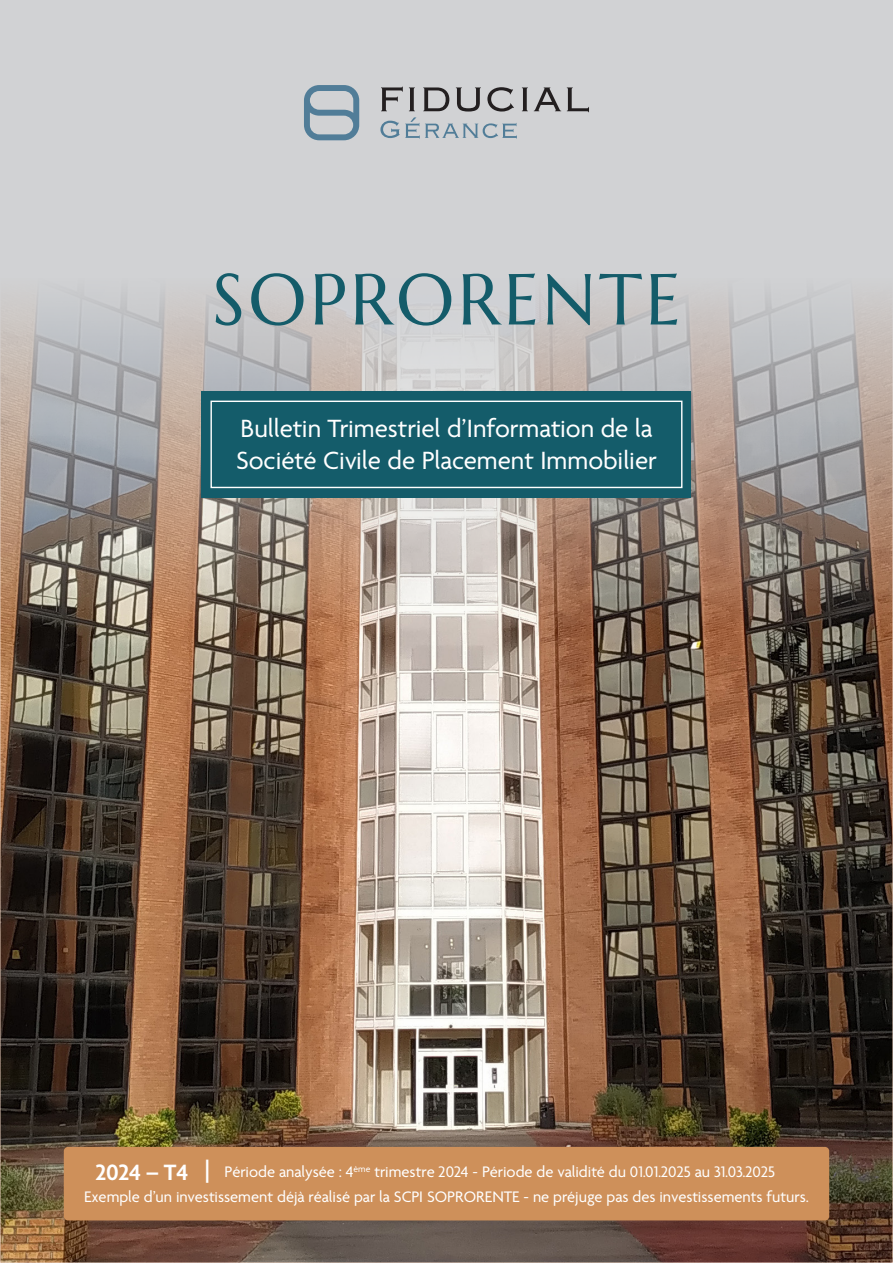
<style>
.page{position:relative;width:893px;height:1263px;background:#fff}
.page>*{position:absolute;margin:0;border:0;box-sizing:border-box;transform-origin:0 0}
.t1{font:72px "Marcellus";letter-spacing:.05em;color:#145c6a}
.t2{font:27px/32.4px "Agenda One";color:#fff}
.t3{font:600 24px "Agenda One";color:#fff}
.t4{font:16.5px "Agenda One";color:#fff}
</style>
<div class="page">
<img style="left:2px;top:2px;width:889px;height:1259px">
<svg style="left:304px;top:85px;width:55px;height:55px;background:#99adb9"></svg>
<svg style="left:567px;top:87px;width:22px;height:25px"></svg>
<svg style="left:534px;top:87px;width:27px;height:24px"></svg>
<svg style="left:380px;top:87px;width:148px;height:52px;background:#aeb2b6"></svg>
<div style="left:202px;top:391px;width:489px;height:106px;background:#145c6a"></div>
<div style="left:210px;top:401px;width:472px;height:87px;border:1px solid #fff"></div>
<div style="left:64px;top:1147px;width:765px;height:73px;background:#ce905a;border-radius:4px"></div>
<p class="t1" style="left:212px;top:254px;width:470px">SOPRORENTE</p>
<p class="t2" style="left:236px;top:412px;width:422px">Bulletin Trimestriel d’Information de la<br>Société Civile de Placement Immobilier</p>
<p class="t3" style="left:96px;top:1159px;width:116px">2024 – T4 |</p>
<p class="t4" style="left:225px;top:1163px;width:552px">Période analysée : 4<sup>ème</sup> trimestre 2024 - Période de validité du 01.01.2025 au 31.03.2025</p>
<p class="t4" style="left:84px;top:1188px;width:726px">Exemple d’un investissement déjà réalisé par la SCPI SOPRORENTE - ne préjuge pas des investissements futurs.</p>
</div>
